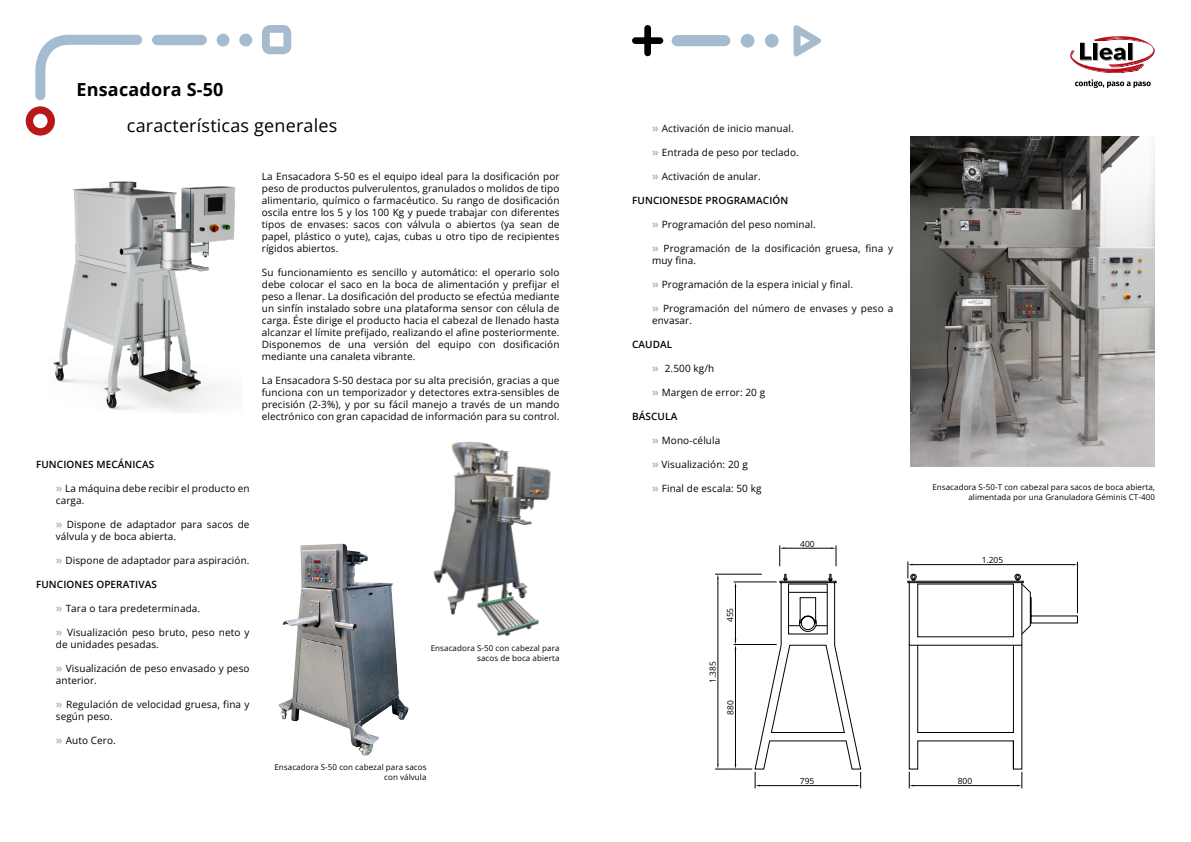
<style>
.page{position:relative;width:1191px;height:842px;background:#fff}
.page>*{position:absolute;margin:0;border:0;box-sizing:border-box;transform-origin:0 0}
.t1{font:18px "Open Sans";letter-spacing:.01em;color:#000}
.t2{font:700 18px "Open Sans";letter-spacing:.01em;color:#000}
.t3{font:10px/12px "Open Sans";letter-spacing:.01em;color:#000}
.t4{font:600 10px "Open Sans";letter-spacing:.01em;color:#000}
.t5{font:8.4px "Open Sans";color:#000}
.t6{font:8px/10px "Open Sans";letter-spacing:.01em;color:#000;text-align:right}
.s1{font-weight:700;font-size:11px;color:#a5bbcf}
</style>
<div class="page">
<svg style="left:1075px;top:79px;width:75px;height:9px"></svg>
<svg style="left:1070px;top:36px;width:84px;height:37px"></svg>
<svg style="left:26px;top:106px;width:29px;height:30px"></svg>
<svg style="left:262px;top:25px;width:29px;height:29px"></svg>
<svg style="left:35px;top:35px;width:107px;height:65px"></svg>
<div style="left:152px;top:35px;width:55px;height:10px;background:#a5bbcf;border-radius:5px"></div>
<div style="left:217px;top:34px;width:12px;height:13px;background:#a5bbcf;border-radius:50%"></div>
<div style="left:239px;top:34px;width:13px;height:13px;background:#a5bbcf;border-radius:50%"></div>
<svg style="left:793px;top:25px;width:28px;height:32px"></svg>
<svg style="left:632px;top:25px;width:31px;height:31px"></svg>
<div style="left:671px;top:35px;width:59px;height:11px;background:#a5bbcf;border-radius:6px"></div>
<div style="left:740px;top:34px;width:14px;height:14px;background:#a5bbcf;border-radius:50%"></div>
<div style="left:765px;top:34px;width:13px;height:14px;background:#a5bbcf;border-radius:50%"></div>
<img style="left:53px;top:181px;width:183px;height:231px">
<img style="left:433px;top:441px;width:118px;height:195px">
<img style="left:278px;top:544px;width:131px;height:212px">
<img style="left:910px;top:137px;width:245px;height:330px">
<hr style="left:1077px;top:562px;width:1px;height:51px;background:#020203">
<svg style="left:907px;top:561px;width:170px;height:227px"></svg>
<hr style="left:715px;top:574px;width:47px;height:1px;background:#020203">
<hr style="left:717px;top:579px;width:1px;height:185px;background:#020203">
<hr style="left:715px;top:769px;width:37px;height:1px;background:#020203">
<hr style="left:784px;top:548px;width:47px;height:1px;background:#020203">
<svg style="left:779px;top:545px;width:5px;height:21px"></svg>
<svg style="left:831px;top:545px;width:6px;height:21px"></svg>
<svg style="left:755px;top:574px;width:106px;height:214px"></svg>
<hr style="left:733px;top:644px;width:43px;height:1px;background:#020203">
<hr style="left:733px;top:582px;width:43px;height:1px;background:#020203">
<hr style="left:735px;top:586px;width:1px;height:56px;background:#020203">
<hr style="left:735px;top:649px;width:1px;height:115px;background:#020203">
<h1 class="t2" style="left:77px;top:77px;width:148px">Ensacadora S-50</h1>
<h1 class="t1" style="left:127px;top:113px;width:212px">características generales</h1>
<p class="t3" style="left:652px;top:122px;width:143px"><span class="s1">»</span> Activación de inicio manual.</p>
<p class="t3" style="left:652px;top:146px;width:148px"><span class="s1">»</span> Entrada de peso por teclado.</p>
<p class="t3" style="left:652px;top:170px;width:110px"><span class="s1">»</span> Activación de anular.</p>
<p class="t4" style="left:632px;top:194px;width:158px">FUNCIONESDE PROGRAMACIÓN</p>
<p class="t3" style="left:652px;top:218px;width:165px"><span class="s1">»</span> Programación del peso nominal.</p>
<p class="t3" style="left:652px;top:242px;width:243px"><span class="s1">»</span> Programación de la dosificación gruesa, fina y muy fina.</p>
<p class="t3" style="left:652px;top:278px;width:202px"><span class="s1">»</span> Programación de la espera inicial y final.</p>
<p class="t3" style="left:652px;top:302px;width:243px"><span class="s1">»</span> Programación del número de envases y peso a envasar.</p>
<p class="t4" style="left:632px;top:338px;width:42px">CAUDAL</p>
<p class="t3" style="left:652px;top:362px;width:64px"><span class="s1">»</span> 2.500 kg/h</p>
<p class="t3" style="left:652px;top:386px;width:115px"><span class="s1">»</span> Margen de error: 20 g</p>
<p class="t4" style="left:632px;top:410px;width:47px">BÁSCULA</p>
<p class="t3" style="left:652px;top:434px;width:70px"><span class="s1">»</span> Mono-célula</p>
<p class="t3" style="left:652px;top:458px;width:97px"><span class="s1">»</span> Visualización: 20 g</p>
<p class="t3" style="left:652px;top:482px;width:111px"><span class="s1">»</span> Final de escala: 50 kg</p>
<p class="t3" style="left:262px;top:170px;width:299px;text-align:justify">La Ensacadora S-50 es el equipo ideal para la dosificación por peso de productos pulverulentos, granulados o molidos de tipo alimentario, químico o farmacéutico. Su rango de dosificación oscila entre los 5 y los 100 Kg y puede trabajar con diferentes tipos de envases: sacos con válvula o abiertos (ya sean de papel, plástico o yute), cajas, cubas u otro tipo de recipientes rígidos abiertos.</p>
<p class="t3" style="left:262px;top:266px;width:299px;text-align:justify">Su funcionamiento es sencillo y automático: el operario solo debe colocar el saco en la boca de alimentación y prefijar el peso a llenar. La dosificación del producto se efectúa mediante un sinfín instalado sobre una plataforma sensor con célula de carga. Éste dirige el producto hacia el cabezal de llenado hasta alcanzar el límite prefijado, realizando el afine posteriormente.<br>Disponemos de una versión del equipo con dosificación mediante una canaleta vibrante.</p>
<p class="t3" style="left:262px;top:374px;width:299px;text-align:justify">La Ensacadora S-50 destaca por su alta precisión, gracias a que funciona con un temporizador y detectores extra-sensibles de precisión (2-3%), y por su fácil manejo a través de un mando electrónico con gran capacidad de información para su control.</p>
<p class="t4" style="left:36px;top:458px;width:120px">FUNCIONES MECÁNICAS</p>
<p class="t3" style="left:56px;top:482px;width:195px"><span class="s1">»</span> La máquina debe recibir el producto en carga.</p>
<p class="t3" style="left:56px;top:518px;width:195px"><span class="s1">»</span> Dispone de adaptador para sacos de válvula y de boca abierta.</p>
<p class="t3" style="left:56px;top:554px;width:195px"><span class="s1">»</span> Dispone de adaptador para aspiración.</p>
<p class="t4" style="left:36px;top:578px;width:122px">FUNCIONES OPERATIVAS</p>
<p class="t3" style="left:56px;top:602px;width:146px"><span class="s1">»</span> Tara o tara predeterminada.</p>
<p class="t3" style="left:56px;top:626px;width:195px"><span class="s1">»</span> Visualización peso bruto, peso neto y de unidades pesadas.</p>
<p class="t3" style="left:56px;top:662px;width:195px"><span class="s1">»</span> Visualización de peso envasado y peso anterior.</p>
<p class="t3" style="left:56px;top:698px;width:195px"><span class="s1">»</span> Regulación de velocidad gruesa, fina y según peso.</p>
<p class="t3" style="left:56px;top:734px;width:62px"><span class="s1">»</span> Auto Cero.</p>
<p class="t5" style="left:800px;top:538px;width:16px">400</p>
<p class="t5" style="left:724px;top:622px;width:16px;rotate:-90deg">455</p>
<p class="t6" style="left:431px;top:643px;width:130px">Ensacadora S-50 con cabezal para sacos de boca abierta</p>
<p class="t5" style="left:707px;top:683px;width:23px;rotate:-90deg">1.385</p>
<p class="t5" style="left:724px;top:715px;width:16px;rotate:-90deg">880</p>
<p class="t6" style="left:932px;top:482px;width:224px">Ensacadora S-50-T con cabezal para sacos de boca abierta, alimentada por una Granuladora Géminis CT-400</p>
<p class="t5" style="left:981px;top:554px;width:23px">1.205</p>
<p class="t6" style="left:274px;top:762px;width:154px">Ensacadora S-50 con cabezal para sacos con válvula</p>
<p class="t5" style="left:800px;top:775px;width:16px">795</p>
<p class="t5" style="left:957px;top:775px;width:16px">800</p>
</div>
